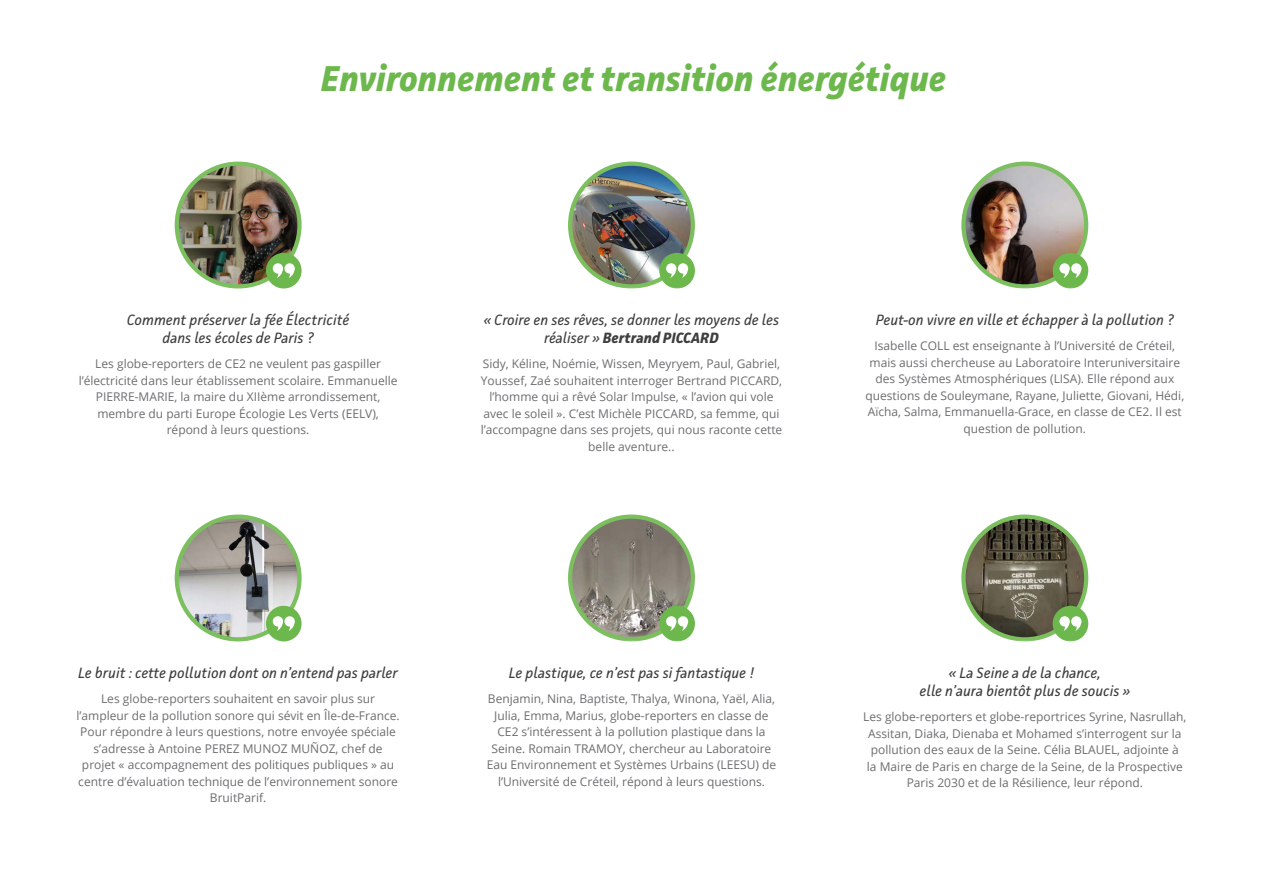
<style>
.page{position:relative;width:1263px;height:893px;background:#fff}
.page>*{position:absolute;margin:0;border:0;box-sizing:border-box;transform-origin:0 0}
.t1{font:italic 700 36px "Facit";color:#6cb84d}
.t2{font:italic 15px/18px "Facit";color:#3e3e3f;text-align:center}
.t3{font:12px/16.5px "Open Sans";color:#6c6d70;text-align:center}
.s1{font-weight:700}
</style>
<div class="page">
<img style="left:177px;top:164px;width:122px;height:122px;border-radius:61px">
<div style="left:175px;top:162px;width:127px;height:126px;border:4px solid #7bbf5f;border-radius:50%"></div>
<div style="left:266px;top:253px;width:36px;height:35px;background:#6cb84d;border-radius:50%"></div>
<svg style="left:273px;top:263px;width:22px;height:15px"></svg>
<img style="left:177px;top:517px;width:122px;height:122px;border-radius:61px">
<div style="left:175px;top:514px;width:127px;height:127px;border:4px solid #7bbf5f;border-radius:50%"></div>
<div style="left:266px;top:606px;width:36px;height:35px;background:#6cb84d;border-radius:50%"></div>
<svg style="left:273px;top:616px;width:22px;height:15px"></svg>
<img style="left:963px;top:164px;width:123px;height:122px;border-radius:61px">
<div style="left:961px;top:162px;width:127px;height:126px;border:4px solid #7bbf5f;border-radius:50%"></div>
<div style="left:1053px;top:253px;width:35px;height:35px;background:#6cb84d;border-radius:50%"></div>
<svg style="left:1059px;top:263px;width:23px;height:15px"></svg>
<img style="left:963px;top:517px;width:123px;height:122px;border-radius:61px">
<div style="left:961px;top:514px;width:127px;height:127px;border:4px solid #7bbf5f;border-radius:50%"></div>
<div style="left:1053px;top:606px;width:35px;height:35px;background:#6cb84d;border-radius:50%"></div>
<svg style="left:1059px;top:616px;width:23px;height:15px"></svg>
<img style="left:570px;top:164px;width:123px;height:122px;border-radius:61px">
<div style="left:568px;top:162px;width:127px;height:126px;border:4px solid #7bbf5f;border-radius:50%"></div>
<div style="left:659px;top:253px;width:36px;height:35px;background:#6cb84d;border-radius:50%"></div>
<svg style="left:666px;top:263px;width:22px;height:15px"></svg>
<img style="left:570px;top:517px;width:123px;height:122px;border-radius:61px">
<div style="left:568px;top:514px;width:127px;height:127px;border:4px solid #7bbf5f;border-radius:50%"></div>
<div style="left:659px;top:606px;width:36px;height:35px;background:#6cb84d;border-radius:50%"></div>
<svg style="left:666px;top:616px;width:22px;height:15px"></svg>
<h1 class="t1" style="left:321px;top:56px;width:627px">Environnement et transition énergétique</h1>
<p class="t2" style="left:127px;top:311px;width:224px">Comment préserver la fée Électricité dans les écoles de Paris ?</p>
<p class="t3" style="left:79px;top:355px;width:320px">Les globe-reporters de CE2 ne veulent pas gaspiller l’électricité dans leur établissement scolaire. Emmanuelle PIERRE-MARIE, la maire du XIIème arrondissement, membre du parti Europe Écologie Les Verts (EELV), répond à leurs questions.</p>
<p class="t2" style="left:484px;top:311px;width:297px">« Croire en ses rêves, se donner les moyens de les réaliser » <span class="s1">Bertrand PICCARD</span></p>
<p class="t3" style="left:481px;top:355px;width:303px">Sidy, Kéline, Noémie, Wissen, Meyryem, Paul, Gabriel, Youssef, Zaé souhaitent interroger Bertrand PICCARD, l’homme qui a rêvé Solar Impulse, « l’avion qui vole avec le soleil ». C’est Michèle PICCARD, sa femme, qui l’accompagne dans ses projets, qui nous raconte cette belle aventure..</p>
<p class="t2" style="left:876px;top:311px;width:300px">Peut-on vivre en ville et échapper à la pollution ?</p>
<p class="t3" style="left:865px;top:337px;width:320px">Isabelle COLL est enseignante à l’Université de Créteil, mais aussi chercheuse au Laboratoire Interuniversitaire des Systèmes Atmosphériques (LISA). Elle répond aux questions de Souleymane, Rayane, Juliette, Giovani, Hédi, Aïcha, Salma, Emmanuella-Grace, en classe de CE2. Il est question de pollution.</p>
<p class="t2" style="left:78px;top:664px;width:321px">Le bruit : cette pollution dont on n’entend pas parler</p>
<p class="t3" style="left:77px;top:690px;width:325px">Les globe-reporters souhaitent en savoir plus sur l’ampleur de la pollution sonore qui sévit en Île-de-France.<br>Pour répondre à leurs questions, notre envoyée spéciale s’adresse à Antoine PEREZ MUNOZ MUÑOZ, chef de projet « accompagnement des politiques publiques » au centre d’évaluation technique de l’environnement sonore BruitParif.</p>
<p class="t2" style="left:509px;top:664px;width:247px">Le plastique, ce n’est pas si fantastique !</p>
<p class="t3" style="left:487px;top:690px;width:291px">Benjamin, Nina, Baptiste, Thalya, Winona, Yaël, Alia, Julia, Emma, Marius, globe-reporters en classe de CE2 s’intéressent à la pollution plastique dans la Seine. Romain TRAMOY, chercheur au Laboratoire Eau Environnement et Systèmes Urbains (LEESU) de l’Université de Créteil, répond à leurs questions.</p>
<p class="t2" style="left:920px;top:664px;width:212px">« La Seine a de la chance,<br>elle n’aura bientôt plus de soucis »</p>
<p class="t3" style="left:863px;top:708px;width:325px">Les globe-reporters et globe-reportrices Syrine, Nasrullah, Assitan, Diaka, Dienaba et Mohamed s’interrogent sur la pollution des eaux de la Seine. Célia BLAUEL, adjointe à<br>la Maire de Paris en charge de la Seine, de la Prospective Paris 2030 et de la Résilience, leur répond.</p>
</div>
